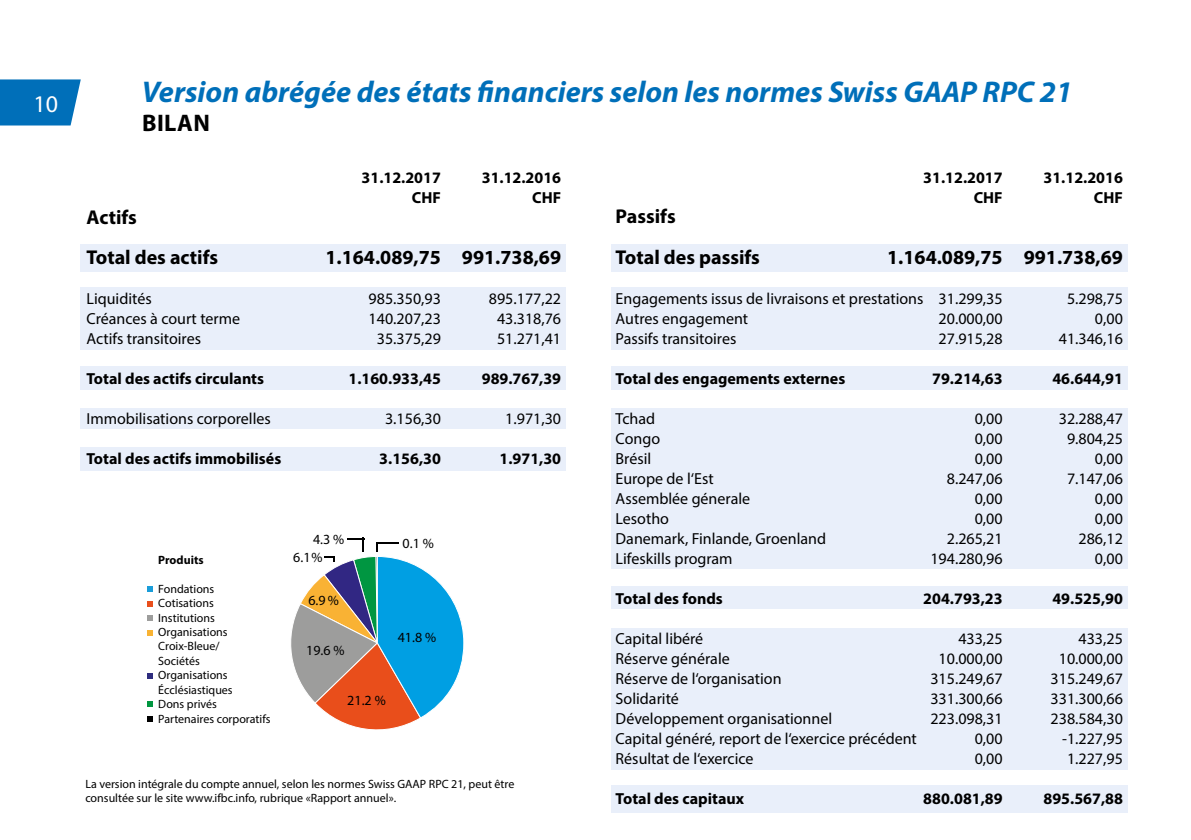
<style>
.page{position:relative;width:1191px;height:840px;background:#fff}
.page>*{position:absolute;margin:0;border:0;box-sizing:border-box;transform-origin:0 0}
.t1{font:italic 700 30px "Myriad Pro";color:#006fb9}
.t2{font:700 24px "Myriad Pro";letter-spacing:.02em;color:#000}
.t3{font:24px "Myriad Pro";color:#fff}
.t4{font:700 20px/40px "Myriad Pro";color:#000}
.t5{font:16px/20px "Myriad Pro";color:#000;text-align:right}
.t6{font:700 16px/20px "Myriad Pro";color:#000;text-align:right}
.t7{font:14px "Myriad Pro";color:#000}
.t8{font:12px/14.4px "Myriad Pro";color:#000}
.t9{font:700 12px "Myriad Pro";color:#000}
</style>
<div class="page">
<svg style="left:0;top:79px;width:81px;height:46px;background:#1279be"></svg>
<div style="left:611px;top:784px;width:516px;height:27px;background:#e9effa"></div>
<div style="left:611px;top:627px;width:516px;height:142px;background:#e9effa"></div>
<div style="left:611px;top:586px;width:516px;height:23px;background:#e9effa"></div>
<div style="left:611px;top:408px;width:516px;height:161px;background:#e9effa"></div>
<div style="left:611px;top:366px;width:516px;height:24px;background:#e9effa"></div>
<div style="left:611px;top:287px;width:516px;height:63px;background:#e9effa"></div>
<div style="left:611px;top:244px;width:516px;height:27px;background:#e9effa"></div>
<div style="left:81px;top:446px;width:485px;height:24px;background:#e9effa"></div>
<div style="left:81px;top:408px;width:485px;height:20px;background:#e9effa"></div>
<div style="left:81px;top:366px;width:485px;height:24px;background:#e9effa"></div>
<div style="left:81px;top:287px;width:485px;height:63px;background:#e9effa"></div>
<div style="left:81px;top:244px;width:485px;height:27px;background:#e9effa"></div>
<svg style="left:147px;top:586px;width:6px;height:5px"></svg>
<svg style="left:147px;top:601px;width:6px;height:5px"></svg>
<svg style="left:147px;top:615px;width:6px;height:5px"></svg>
<svg style="left:147px;top:630px;width:6px;height:5px"></svg>
<svg style="left:147px;top:673px;width:6px;height:5px"></svg>
<svg style="left:147px;top:701px;width:6px;height:6px"></svg>
<svg style="left:147px;top:716px;width:6px;height:6px"></svg>
<svg style="left:291px;top:537px;width:173px;height:193px"></svg>
<h2 class="t3" style="left:33px;top:89px;width:26px">10</h2>
<h1 class="t1" style="left:142px;top:72px;width:932px">Version abrégée des états financiers selon les normes Swiss GAAP RPC 21</h1>
<h2 class="t2" style="left:142px;top:107px;width:69px">BILAN</h2>
<p class="t4" style="left:86px;top:196px;width:133px">Actifs<br>Total des actifs</p>
<p class="t5" style="left:86px;top:288px;width:155px;text-align:left">Liquidités<br>Créances à court terme<br>Actifs transitoires</p>
<p class="t6" style="left:86px;top:367px;width:179px">Total des actifs circulants</p>
<p class="t5" style="left:86px;top:408px;width:186px">Immobilisations corporelles</p>
<p class="t6" style="left:86px;top:447px;width:196px">Total des actifs immobilisés</p>
<p class="t6" style="left:361px;top:167px;width:81px">31.12.2017<br>CHF</p>
<p class="t4" style="left:325px;top:236px;width:117px">1.164.089,75</p>
<p class="t5" style="left:369px;top:288px;width:74px;text-align:center">985.350,93<br>140.207,23<br>35.375,29</p>
<p class="t6" style="left:348px;top:367px;width:94px">1.160.933,45</p>
<p class="t5" style="left:385px;top:408px;width:57px">3.156,30</p>
<p class="t6" style="left:379px;top:447px;width:63px">3.156,30</p>
<p class="t6" style="left:482px;top:167px;width:81px">31.12.2016<br>CHF</p>
<p class="t4" style="left:462px;top:236px;width:101px">991.738,69</p>
<p class="t5" style="left:489px;top:288px;width:74px;text-align:center">895.177,22<br>43.318,76<br>51.271,41</p>
<p class="t6" style="left:482px;top:367px;width:81px">989.767,39</p>
<p class="t5" style="left:505px;top:408px;width:57px">1.971,30</p>
<p class="t6" style="left:499px;top:447px;width:63px">1.971,30</p>
<p class="t9" style="left:158px;top:551px;width:47px">Produits</p>
<p class="t8" style="left:158px;top:581px;width:114px">Fondations<br>Cotisations<br>Institutions<br>Organisations<br>Croix-Bleue/<br>Sociétés<br>Organisations<br>Écclésiastiques<br>Dons privés<br>Partenaires corporatifs</p>
<p class="t7" style="left:313px;top:530px;width:33px">4.3 %</p>
<p class="t7" style="left:402px;top:534px;width:33px">0.1 %</p>
<p class="t7" style="left:293px;top:548px;width:31px">6.1 %</p>
<p class="t7" style="left:308px;top:591px;width:32px">6.9 %</p>
<p class="t7" style="left:306px;top:641px;width:40px">19.6 %</p>
<p class="t7" style="left:398px;top:628px;width:40px">41.8 %</p>
<p class="t7" style="left:347px;top:691px;width:40px">21.2 %</p>
<p class="t8" style="left:85px;top:775px;width:430px">La version intégrale du compte annuel, selon les normes Swiss GAAP RPC 21, peut être consultée sur le site www.ifbc.info, rubrique «Rapport annuel».</p>
<p class="t6" style="left:923px;top:167px;width:81px">31.12.2017<br>CHF</p>
<p class="t4" style="left:615px;top:196px;width:146px">Passifs<br>Total des passifs</p>
<p class="t5" style="left:615px;top:288px;width:309px;text-align:left">Engagements issus de livraisons et prestations<br>Autres engagement<br>Passifs transitoires</p>
<p class="t6" style="left:615px;top:367px;width:231px">Total des engagements externes</p>
<p class="t5" style="left:615px;top:408px;width:212px;text-align:left">Tchad<br>Congo<br>Brésil<br>Europe de l‘Est<br>Assemblée génerale<br>Lesotho<br>Danemark, Finlande, Groenland<br>Lifeskills program</p>
<p class="t6" style="left:615px;top:587px;width:109px">Total des fonds</p>
<p class="t5" style="left:615px;top:628px;width:303px;text-align:left">Capital libéré<br>Réserve générale<br>Réserve de l‘organisation<br>Solidarité<br>Développement organisationnel<br>Capital généré, report de l‘exercice précédent<br>Résultat de l‘exercice</p>
<p class="t6" style="left:615px;top:787px;width:130px">Total des capitaux</p>
<p class="t4" style="left:887px;top:236px;width:117px">1.164.089,75</p>
<p class="t5" style="left:938px;top:288px;width:66px;text-align:justify">31.299,35<br>20.000,00<br>27.915,28</p>
<p class="t6" style="left:932px;top:367px;width:72px">79.214,63</p>
<p class="t5" style="left:930px;top:408px;width:74px">0,00<br>0,00<br>0,00<br>8.247,06<br>0,00<br>0,00<br>2.265,21<br>194.280,96</p>
<p class="t6" style="left:923px;top:587px;width:81px">204.793,23</p>
<p class="t5" style="left:930px;top:628px;width:74px">433,25<br>10.000,00<br>315.249,67<br>331.300,66<br>223.098,31<br>0,00<br>0,00</p>
<p class="t6" style="left:923px;top:787px;width:81px">880.081,89</p>
<p class="t6" style="left:1043px;top:167px;width:81px">31.12.2016<br>CHF</p>
<p class="t4" style="left:1023px;top:236px;width:101px">991.738,69</p>
<p class="t5" style="left:1058px;top:288px;width:66px">5.298,75<br>0,00<br>41.346,16</p>
<p class="t6" style="left:1052px;top:367px;width:72px">46.644,91</p>
<p class="t5" style="left:1058px;top:408px;width:66px">32.288,47<br>9.804,25<br>0,00<br>7.147,06<br>0,00<br>0,00<br>286,12<br>0,00</p>
<p class="t6" style="left:1052px;top:587px;width:72px">49.525,90</p>
<p class="t5" style="left:1050px;top:628px;width:74px">433,25<br>10.000,00<br>315.249,67<br>331.300,66<br>238.584,30 -1.227,95<br>1.227,95</p>
<p class="t6" style="left:1043px;top:787px;width:81px">895.567,88</p>
</div>
